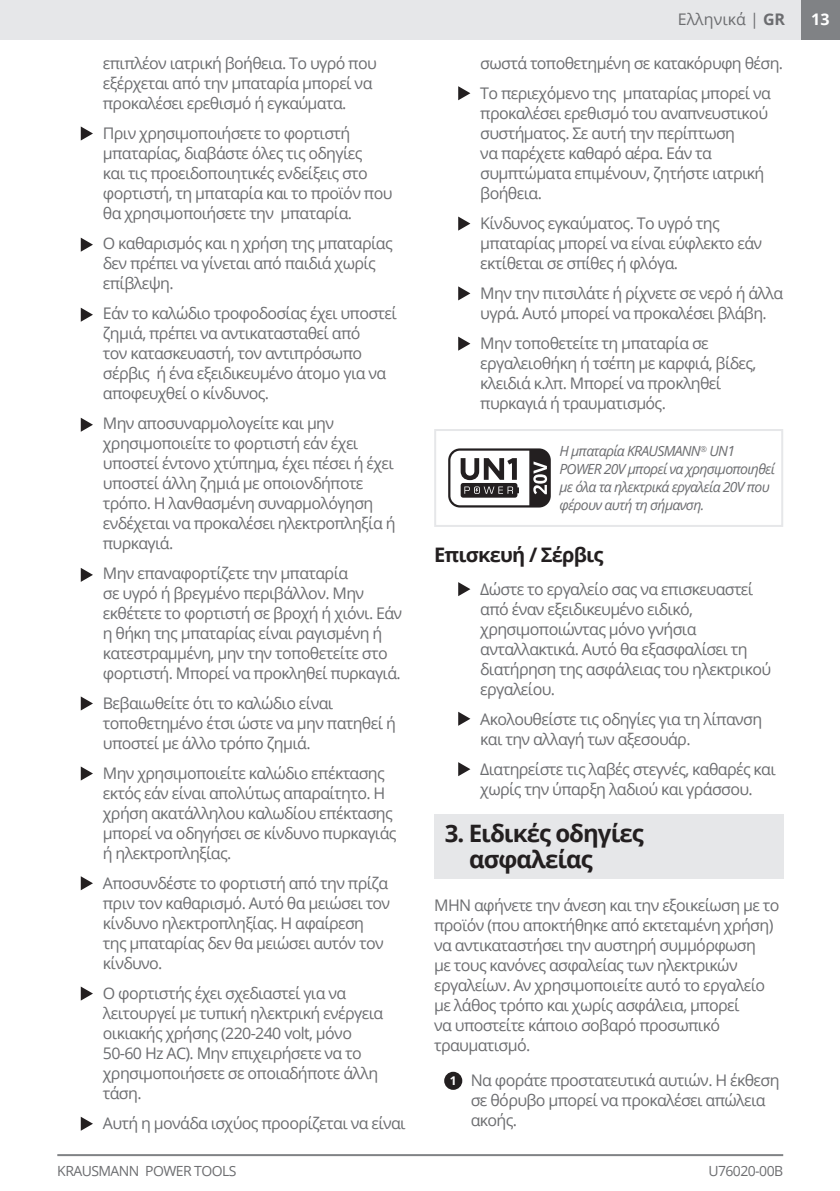
<style>
.page{position:relative;width:840px;height:1191px;background:#fff}
.page>*{position:absolute;margin:0;border:0;box-sizing:border-box;transform-origin:0 0}
.t1{font:700 24px/26px "Open Sans";letter-spacing:-.04em;color:#231f20}
.t2{font:700 20px "Open Sans";letter-spacing:-.04em;color:#231f20}
.t3{font:16px/20px "Open Sans";letter-spacing:-.04em;color:#6c6d70}
.t4{font:16px "Open Sans";color:#6c6d70}
.t5{font:700 16px "Open Sans";color:#fff}
.t6{font:italic 14px/18px "Open Sans";letter-spacing:-.05em;color:#6c6d70}
.t7{font:14px "Open Sans";letter-spacing:-.04em;color:#6c6d70}
.t8{font:700 12px "Open Sans";color:#fff}
.s1{font-weight:700}
</style>
<div class="page">
<div style="left:800px;top:0;width:39px;height:40px;background:#808285"></div>
<hr style="left:57px;top:1154px;width:725px;height:2px;background:#808285">
<svg style="left:81px;top:238px;width:12px;height:14px"></svg>
<svg style="left:81px;top:126px;width:12px;height:15px"></svg>
<svg style="left:81px;top:308px;width:12px;height:14px"></svg>
<svg style="left:81px;top:418px;width:12px;height:14px"></svg>
<svg style="left:81px;top:568px;width:12px;height:14px"></svg>
<svg style="left:81px;top:696px;width:12px;height:14px"></svg>
<svg style="left:81px;top:766px;width:12px;height:14px"></svg>
<svg style="left:81px;top:876px;width:12px;height:14px"></svg>
<svg style="left:81px;top:986px;width:12px;height:14px"></svg>
<svg style="left:81px;top:1117px;width:12px;height:13px"></svg>
<svg style="left:458px;top:86px;width:12px;height:14px"></svg>
<svg style="left:458px;top:216px;width:12px;height:15px"></svg>
<svg style="left:458px;top:286px;width:12px;height:14px"></svg>
<svg style="left:458px;top:336px;width:12px;height:15px"></svg>
<svg style="left:458px;top:711px;width:12px;height:15px"></svg>
<svg style="left:458px;top:762px;width:12px;height:14px"></svg>
<svg style="left:458px;top:582px;width:12px;height:14px"></svg>
<div style="left:434px;top:815px;width:348px;height:64px;background:#e6e7e9"></div>
<div style="left:444px;top:1071px;width:18px;height:18px;background:#231f20;border-radius:50%"></div>
<div style="left:434px;top:429px;width:348px;height:98px;border:2px solid #e6e7e9"></div>
<svg style="left:448px;top:448px;width:102px;height:59px"></svg>
<div style="left:0;top:0;width:800px;height:40px;background:#e6e7e9"></div>
<p class="t3" style="left:103px;top:53px;width:275px">επιπλέον ιατρική βοήθεια. Το υγρό που εξέρχεται από την μπαταρία μπορεί να προκαλέσει ερεθισμό ή εγκαύματα.</p>
<p class="t3" style="left:103px;top:123px;width:291px">Πριν χρησιμοποιήσετε το φορτιστή μπαταρίας, διαβάστε όλες τις οδηγίες<br>και τις προειδοποιητικές ενδείξεις στο φορτιστή, τη μπαταρία και το προϊόν που θα χρησιμοποιήσετε την μπαταρία.</p>
<p class="t3" style="left:103px;top:233px;width:291px">Ο καθαρισμός και η χρήση της μπαταρίας δεν πρέπει να γίνεται από παιδιά χωρίς επίβλεψη.</p>
<p class="t3" style="left:103px;top:303px;width:295px">Εάν το καλώδιο τροφοδοσίας έχει υποστεί ζημιά, πρέπει να αντικατασταθεί από<br>τον κατασκευαστή, τον αντιπρόσωπο σέρβις ή ένα εξειδικευμένο άτομο για να αποφευχθεί ο κίνδυνος.</p>
<p class="t3" style="left:103px;top:413px;width:294px">Μην αποσυναρμολογείτε και μην χρησιμοποιείτε το φορτιστή εάν έχει υποστεί έντονο χτύπημα, έχει πέσει ή έχει υποστεί άλλη ζημιά με οποιονδήποτε τρόπο. Η λανθασμένη συναρμολόγηση ενδέχεται να προκαλέσει ηλεκτροπληξία ή πυρκαγιά.</p>
<p class="t3" style="left:103px;top:563px;width:301px">Μην επαναφορτίζετε την μπαταρία<br>σε υγρό ή βρεγμένο περιβάλλον. Μην εκθέτετε το φορτιστή σε βροχή ή χιόνι. Εάν η θήκη της μπαταρίας είναι ραγισμένη ή κατεστραμμένη, μην την τοποθετείτε στο φορτιστή. Μπορεί να προκληθεί πυρκαγιά.</p>
<p class="t3" style="left:103px;top:693px;width:294px">Βεβαιωθείτε ότι το καλώδιο είναι τοποθετημένο έτσι ώστε να μην πατηθεί ή υποστεί με άλλο τρόπο ζημιά.</p>
<p class="t3" style="left:103px;top:763px;width:295px">Μην χρησιμοποιείτε καλώδιο επέκτασης εκτός εάν είναι απολύτως απαραίτητο. Η χρήση ακατάλληλου καλωδίου επέκτασης μπορεί να οδηγήσει σε κίνδυνο πυρκαγιάς ή ηλεκτροπληξίας.</p>
<p class="t3" style="left:103px;top:873px;width:289px">Αποσυνδέστε το φορτιστή από την πρίζα πριν τον καθαρισμό. Αυτό θα μειώσει τον κίνδυνο ηλεκτροπληξίας. Η αφαίρεση της μπαταρίας δεν θα μειώσει αυτόν τον κίνδυνο.</p>
<p class="t3" style="left:103px;top:983px;width:282px">Ο φορτιστής έχει σχεδιαστεί για να λειτουργεί με τυπική ηλεκτρική ενέργεια οικιακής χρήσης (220-240 volt, μόνο<br>50-60 Hz AC). Μην επιχειρήσετε να το χρησιμοποιήσετε σε οποιαδήποτε άλλη τάση.</p>
<p class="t3" style="left:103px;top:1113px;width:304px">Αυτή η μονάδα ισχύος προορίζεται να είναι</p>
<p class="t4" style="left:677px;top:8px;width:109px">Ελληνικά | <span class="s1">GR</span></p>
<p class="t3" style="left:480px;top:48px;width:304px;line-height:30px">σωστά τοποθετημένη σε κατακόρυφη θέση.<br>Το περιεχόμενο της μπαταρίας μπορεί να</p>
<p class="t3" style="left:480px;top:103px;width:289px">προκαλέσει ερεθισμό του αναπνευστικού συστήματος. Σε αυτή την περίπτωση<br>να παρέχετε καθαρό αέρα. Εάν τα συμπτώματα επιμένουν, ζητήστε ιατρική βοήθεια.</p>
<p class="t3" style="left:480px;top:213px;width:283px">Κίνδυνος εγκαύματος. Το υγρό της μπαταρίας μπορεί να είναι εύφλεκτο εάν εκτίθεται σε σπίθες ή φλόγα.</p>
<p class="t3" style="left:480px;top:283px;width:304px">Μην την πιτσιλάτε ή ρίχνετε σε νερό ή άλλα υγρά. Αυτό μπορεί να προκαλέσει βλάβη.</p>
<p class="t3" style="left:480px;top:333px;width:277px">Μην τοποθετείτε τη μπαταρία σε εργαλειοθήκη ή τσέπη με καρφιά, βίδες, κλειδιά κ.λπ. Μπορεί να προκληθεί πυρκαγιά ή τραυματισμός.</p>
<p class="t6" style="left:559px;top:442px;width:217px">Η μπαταρία KRAUSMANN<sup>®</sup> UN1<br>POWER 20V μπορεί να χρησιμοποιηθεί με όλα τα ηλεκτρικά εργαλεία 20V που φέρουν αυτή τη σήμανση.</p>
<p class="t2" style="left:434px;top:541px;width:171px">Επισκευή / Σέρβις</p>
<p class="t3" style="left:480px;top:578px;width:292px">Δώστε το εργαλείο σας να επισκευαστεί από έναν εξειδικευμένο ειδικό, χρησιμοποιώντας μόνο γνήσια ανταλλακτικά. Αυτό θα εξασφαλίσει τη διατήρηση της ασφάλειας του ηλεκτρικού εργαλείου.</p>
<p class="t3" style="left:480px;top:708px;width:283px">Ακολουθείστε τις οδηγίες για τη λίπανση και την αλλαγή των αξεσουάρ.</p>
<p class="t3" style="left:480px;top:758px;width:297px">Διατηρείστε τις λαβές στεγνές, καθαρές και χωρίς την ύπαρξη λαδιού και γράσσου.</p>
<h1 class="t1" style="left:469px;top:820px;width:176px;text-indent:-24px">3. Ειδικές οδηγίες ασφαλείας</h1>
<p class="t3" style="left:434px;top:895px;width:346px">ΜΗΝ αφήνετε την άνεση και την εξοικείωση με το προϊόν (που αποκτήθηκε από εκτεταμένη χρήση) να αντικαταστήσει την αυστηρή συμμόρφωση<br>με τους κανόνες ασφαλείας των ηλεκτρικών εργαλείων. Αν χρησιμοποιείτε αυτό το εργαλείο με λάθος τρόπο και χωρίς ασφάλεια, μπορεί<br>να υποστείτε κάποιο σοβαρό προσωπικό τραυματισμό.</p>
<p class="t3" style="left:470px;top:1070px;width:310px">Να φοράτε προστατευτικά αυτιών. Η έκθεση σε θόρυβο μπορεί να προκαλέσει απώλεια ακοής.</p>
<p class="t8" style="left:449px;top:1072px;width:8px">1</p>
<p class="t7" style="left:57px;top:1161px;width:181px">KRAUSMANN POWER TOOLS</p>
<p class="t7" style="left:708px;top:1161px;width:76px">U76020-00B</p>
<p class="t5" style="left:810px;top:8px;width:20px">13</p>
</div>
